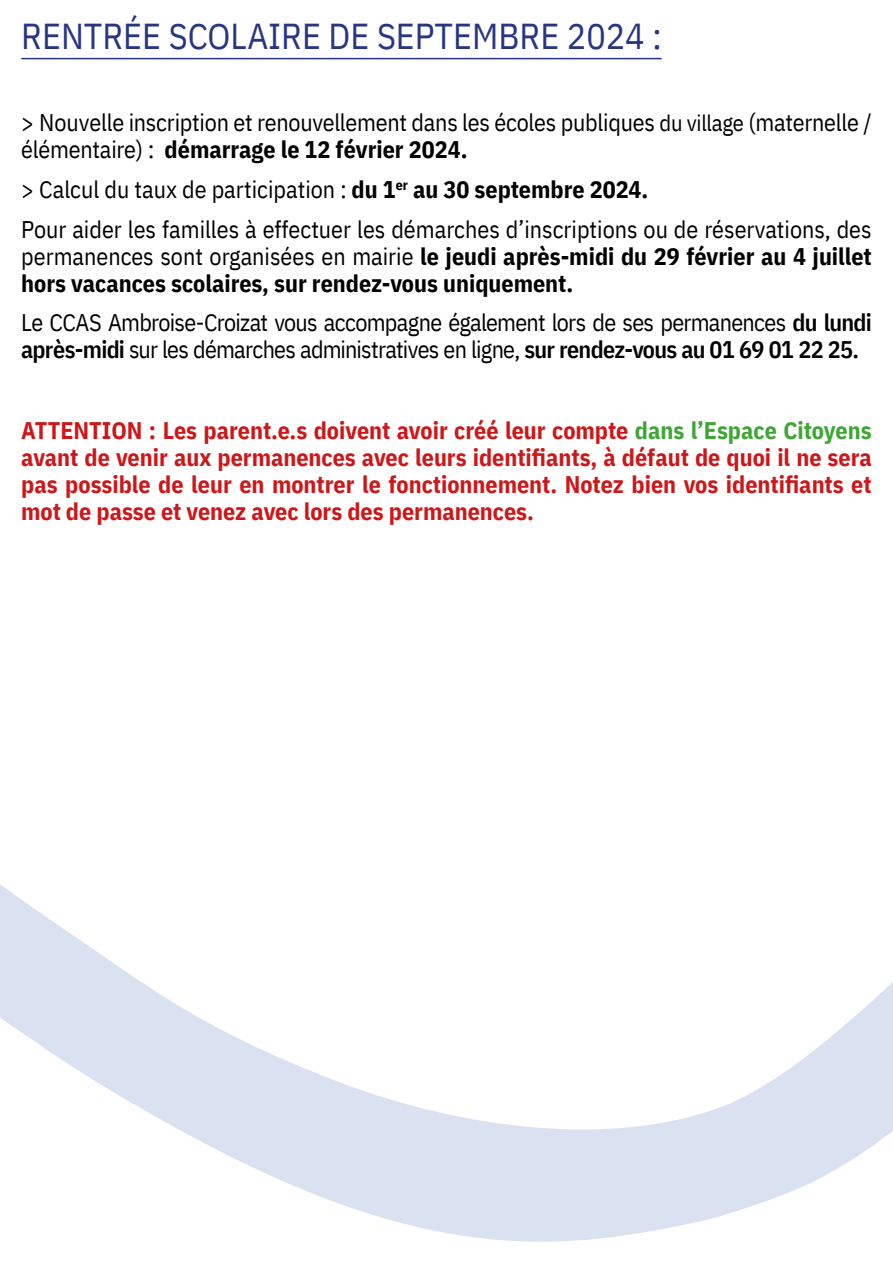
<style>
.page{position:relative;width:893px;height:1263px;background:#fff}
.page>*{position:absolute;margin:0;border:0;box-sizing:border-box;transform-origin:0 0}
.t1{font:36px "IBM Plex Sans Cond";color:#283583}
.t2{font:700 24px/27px "IBM Plex Sans Cond";color:#cd1719;text-align:justify}
.t3{font:24px/27px "IBM Plex Sans Cond";letter-spacing:-.01em;color:#000}
.t4{font:24px/27px "IBM Plex Sans Cond";letter-spacing:-.03em;color:#000}
.t5{font:700 24px/27px "IBM Plex Sans Cond";color:#000}
.s1{font-size:22.5px}
.s2{font-weight:700}
.s3{font-weight:400}
.s4{font-weight:600}
.s5{color:#3fa535}
</style>
<div class="page">
<hr style="left:21px;top:58px;width:641px;height:1px;background:#283583">
<svg style="left:0;top:884px;width:893px;height:358px"></svg>
<h1 class="t1" style="left:21px;top:9px;width:642px">RENTRÉE SCOLAIRE DE SEPTEMBRE 2024 :</h1>
<p class="t3" style="left:21px;top:107px;width:852px">&gt; Nouvelle inscription et renouvellement dans les écoles publiques <span class="s1">du village</span> (maternelle / élémentaire) : <span class="s2">démarrage le 12 février 2024.</span></p>
<p class="t3" style="left:21px;top:167px;width:852px;line-height:39.8px">&gt; Calcul du taux de participation : <span class="s2">du 1</span><sup>er</sup> <span class="s2">au 30 septembre 2024.<br></span>Pour aider les familles à effectuer les démarches d’inscriptions ou de réservations, des</p>
<p class="t5" style="left:21px;top:241px;width:852px"><span class="s3">permanences sont organisées en mairie</span> le jeudi après-midi du 29 février au 4 juillet hors vacances scolaires, sur rendez-vous uniquement.</p>
<p class="t4" style="left:21px;top:307px;width:852px">Le CCAS Ambroise-Croizat vous accompagne également lors de ses permanences <span class="s4">du lundi après-midi</span> sur les démarches administratives en ligne, <span class="s4">sur rendez-vous au 01 69 01 22 25.</span></p>
<p class="t2" style="left:21px;top:415px;width:852px">ATTENTION : Les parent.e.s doivent avoir créé leur compte <span class="s5">dans l’Espace Citoyens </span>avant de venir aux permanences avec leurs identifiants, à défaut de quoi il ne sera pas possible de leur en montrer le fonctionnement. Notez bien vos identifiants et mot de passe et venez avec lors des permanences.</p>
</div>
